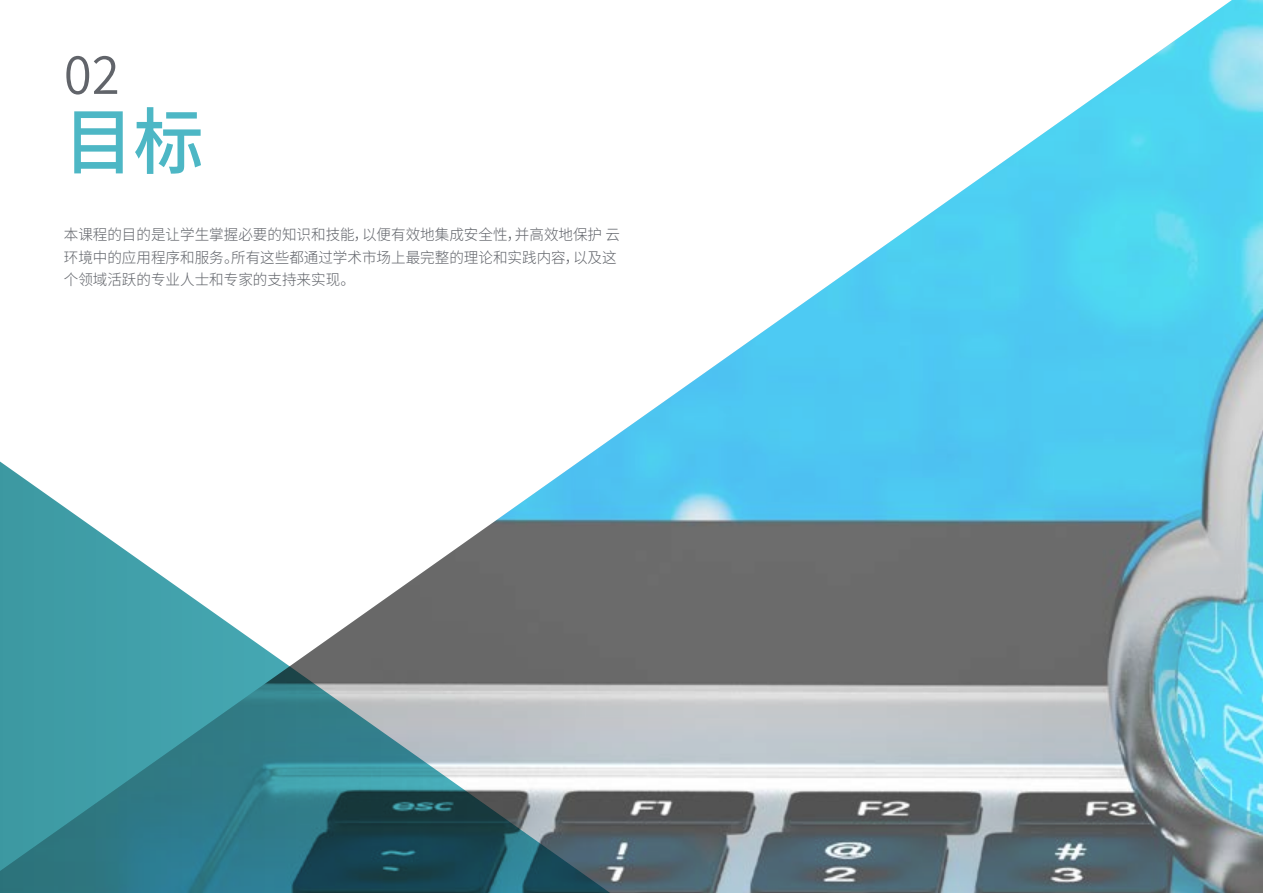
<style>
.page{position:relative;width:1263px;height:893px;background:#fff}
.page>*{position:absolute;margin:0;border:0;box-sizing:border-box;transform-origin:0 0}
.t1{font:500 72px "Source Han Sans CN";color:#4db7c5}
.t2{font:52.5px "Source Han Sans CN";color:#61646a}
.t3{font:300 15px/22.5px "Source Han Sans CN";color:#61646a}
</style>
<div class="page">
<img style="left:601px;top:0;width:662px;height:893px">
<svg style="left:0;top:446px;width:640px;height:447px"></svg>
<h2 class="t2" style="left:64px;top:45px;width:57px">02</h2>
<h1 class="t1" style="left:64px;top:101px;width:141px">目标</h1>
<p class="t3" style="left:64px;top:224px;width:558px">本课程的目的是让学生掌握必要的知识和技能，以便有效地集成安全性，并高效地保护 云环境中的应用程序和服务。所有这些都通过学术市场上最完整的理论和实践内容，以及这个领域活跃的专业人士和专家的支持来实现。</p>
</div>
